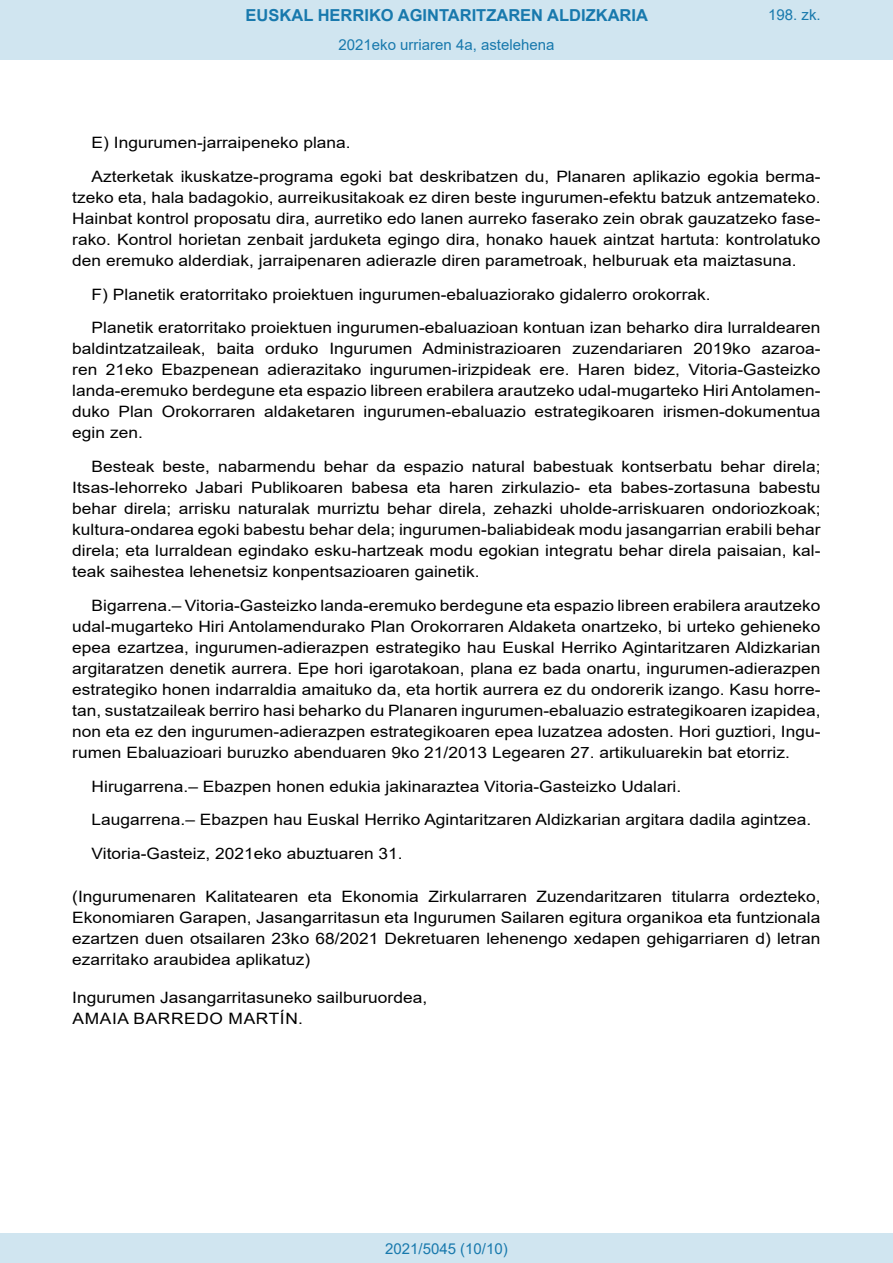
<style>
.page{position:relative;width:893px;height:1263px;background:#fff}
.page>*{position:absolute;margin:0;border:0;box-sizing:border-box;transform-origin:0 0}
.t1{font:700 16.5px "Arial";color:#1879ad}
.BOPVDetalle{font:15.6px/21px "Arial";color:#000;text-align:justify;scale:1.11 1}
.BOPVDisposicionTitul{font:15.6px/21px "Arial";color:#000;text-align:justify;scale:1.11 1}
.BOPVFirmaPuesto{font:15.6px "Arial";color:#000;scale:1.11 1}
.BOPVFirmaLugFec{font:15.6px "Arial";color:#000;scale:1.11 1}
.BOPVFirmaNombre{font:15.6px "Arial";letter-spacing:.035em;color:#000;scale:1.11 1}
.Paginacion_Centro{font:15px "Arial";color:#1879ad}
</style>
<div class="page">
<div style="left:0;top:0;width:893px;height:60px;background:#d0e5f0"></div>
<div style="left:0;top:1233px;width:893px;height:30px;background:#d0e5f0"></div>
<p class="t1" style="left:246px;top:3px;width:404px">EUSKAL HERRIKO AGINTARITZAREN ALDIZKARIA</p>
<p class="Paginacion_Centro" style="left:338px;top:35px;width:217px">2021eko urriaren 4a, astelehena</p>
<p class="Paginacion_Centro" style="left:768px;top:5px;width:54px">198. zk.</p>
<p class="BOPVDetalle" style="left:92px;top:132px;width:235px">E) Ingurumen-jarraipeneko plana.</p>
<p class="BOPVDetalle" style="left:72px;top:166px;width:676px;text-indent:19px">Azterketak ikuskatze-programa egoki bat deskribatzen du, Planaren aplikazio egokia berma&shy;tzeko eta, hala badagokio, aurreikusitakoak ez diren beste ingurumen-efektu batzuk antzemateko.<br>Hainbat kontrol proposatu dira, aurretiko edo lanen aurreko faserako zein obrak gauzatzeko fase&shy;rako. Kontrol horietan zenbait jarduketa egingo dira, honako hauek aintzat hartuta: kontrolatuko den eremuko alderdiak, jarraipenaren adierazle diren parametroak, helburuak eta maiztasuna.</p>
<p class="BOPVDetalle" style="left:92px;top:284px;width:559px">F) Planetik eratorritako proiektuen ingurumen-ebaluaziorako gidalerro orokorrak.</p>
<p class="BOPVDetalle" style="left:72px;top:317px;width:676px;text-indent:19px">Planetik eratorritako proiektuen ingurumen-ebaluazioan kontuan izan beharko dira lurraldearen baldintzatzaileak, baita orduko Ingurumen Administrazioaren zuzendariaren 2019ko azaroa&shy;ren 21eko Ebazpenean adierazitako ingurumen-irizpideak ere. Haren bidez, Vitoria-Gasteizko landa-eremuko berdegune eta espazio libreen erabilera arautzeko udal-mugarteko Hiri Antolamen&shy;duko Plan Orokorraren aldaketaren ingurumen-ebaluazio estrategikoaren irismen-dokumentua egin zen.</p>
<p class="BOPVDetalle" style="left:72px;top:456px;width:676px;text-indent:19px">Besteak beste, nabarmendu behar da espazio natural babestuak kontserbatu behar direla; Itsas-lehorreko Jabari Publikoaren babesa eta haren zirkulazio- eta babes-zortasuna babestu behar direla; arrisku naturalak murriztu behar direla, zehazki uholde-arriskuaren ondoriozkoak; kultura-ondarea egoki babestu behar dela; ingurumen-baliabideak modu jasangarrian erabili behar direla; eta lurraldean egindako esku-hartzeak modu egokian integratu behar direla paisaian, kal&shy;teak saihestea lehenetsiz konpentsazioaren gainetik.</p>
<p class="BOPVDetalle" style="left:72px;top:595px;width:676px;text-indent:19px">Bigarrena.– Vitoria-Gasteizko landa-eremuko berdegune eta espazio libreen erabilera arautzeko udal-mugarteko Hiri Antolamendurako Plan Orokorraren Aldaketa onartzeko, bi urteko gehieneko epea ezartzea, ingurumen-adierazpen estrategiko hau Euskal Herriko Agintaritzaren Aldizkarian argitaratzen denetik aurrera. Epe hori igarotakoan, plana ez bada onartu, ingurumen-adierazpen estrategiko honen indarraldia amaituko da, eta hortik aurrera ez du ondorerik izango. Kasu horre&shy;tan, sustatzaileak berriro hasi beharko du Planaren ingurumen-ebaluazio estrategikoaren izapidea, non eta ez den ingurumen-adierazpen estrategikoaren epea luzatzea adosten. Hori guztiori, Ingu&shy;rumen Ebaluazioari buruzko abenduaren 9ko 21/2013 Legearen 27. artikuluarekin bat etorriz.</p>
<p class="BOPVDetalle" style="left:92px;top:776px;width:533px">Hirugarrena.– Ebazpen honen edukia jakinaraztea Vitoria-Gasteizko Udalari.</p>
<p class="BOPVDetalle" style="left:92px;top:809px;width:650px">Laugarrena.– Ebazpen hau Euskal Herriko Agintaritzaren Aldizkarian argitara dadila agintzea.</p>
<p class="BOPVFirmaLugFec" style="left:92px;top:843px;width:282px">Vitoria-Gasteiz, 2021eko abuztuaren 31.</p>
<p class="BOPVDisposicionTitul" style="left:72px;top:885px;width:676px">(Ingurumenaren Kalitatearen eta Ekonomia Zirkularraren Zuzendaritzaren titularra ordezteko, Ekonomiaren Garapen, Jasangarritasun eta Ingurumen Sailaren egitura organikoa eta funtzionala ezartzen duen otsailaren 23ko 68/2021 Dekretuaren lehenengo xedapen gehigarriaren d) letran ezarritako araubidea aplikatuz)</p>
<p class="BOPVFirmaPuesto" style="left:72px;top:986px;width:321px">Ingurumen Jasangarritasuneko sailburuordea,</p>
<p class="BOPVFirmaNombre" style="left:73px;top:1007px;width:209px">AMAIA BARREDO MARTÍN.</p>
<p class="Paginacion_Centro" style="left:385px;top:1238px;width:124px">2021/5045 (10/10)</p>
</div>
